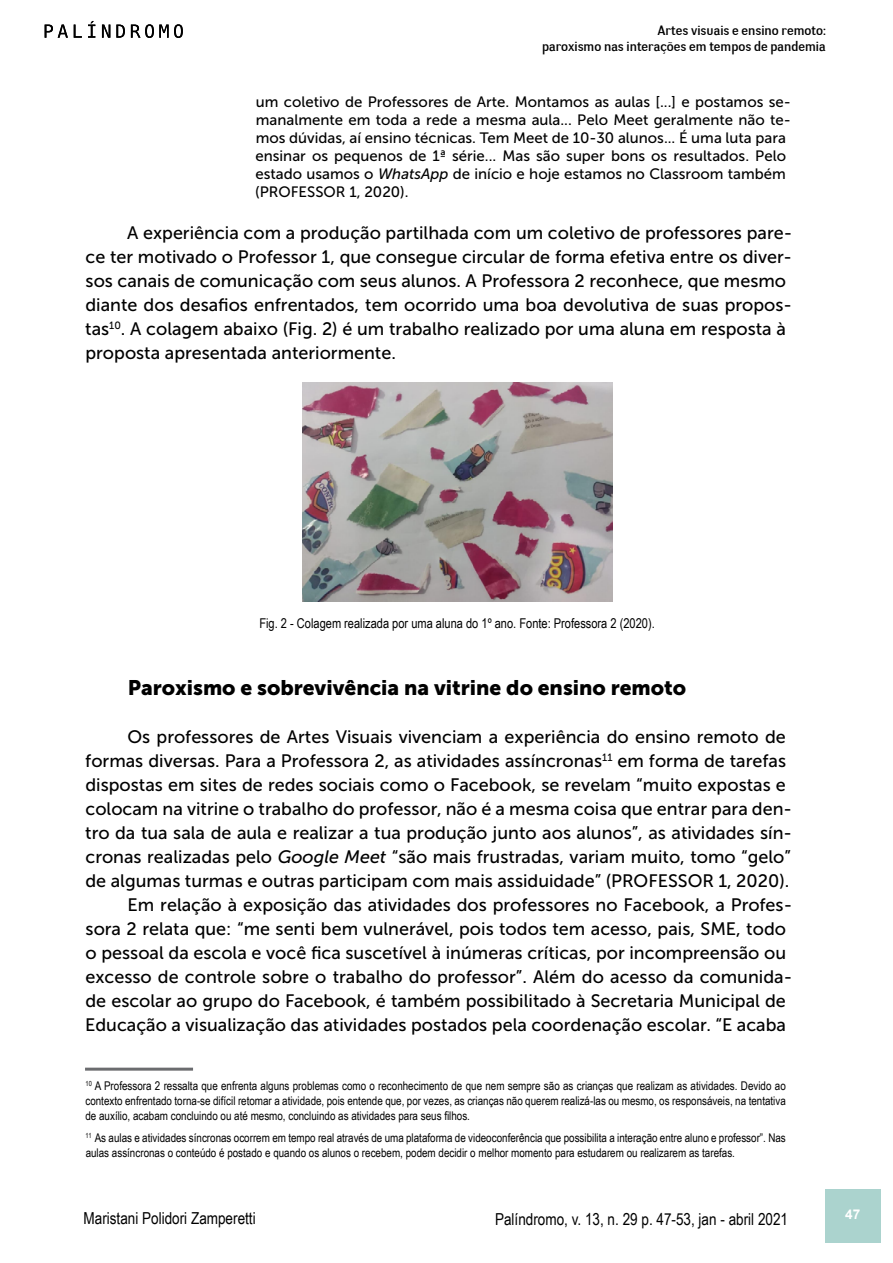
<style>
.page{position:relative;width:893px;height:1263px;background:#fff}
.page>*{position:absolute;margin:0;border:0;box-sizing:border-box;transform-origin:0 0}
.t1{font:21px "Museo Sans 900";color:#000}
.t2{font:18px/24px "Museo Sans 500";color:#000}
.t3{font:16.5px "Arial Narrow";color:#000}
.t4{font:15px/18px "Museo Sans 500";color:#000}
.t5{font:13.5px/16.2px "Negotiate Free";color:#000;text-align:right}
.t6{font:13.5px "Arial Narrow";color:#000}
.t7{font:700 13.5px "Arial";color:#fff}
.t8{font:12px/15px "Arial Narrow";color:#000;text-align:justify}
.s1{font-style:italic}
</style>
<div class="page">
<div style="left:825px;top:1189px;width:55px;height:53px;background:#abd3ce"></div>
<svg style="left:45px;top:25px;width:23px;height:13px"></svg>
<svg style="left:74px;top:25px;width:8px;height:13px"></svg>
<svg style="left:88px;top:21px;width:7px;height:17px"></svg>
<svg style="left:102px;top:25px;width:8px;height:13px"></svg>
<svg style="left:116px;top:25px;width:9px;height:13px"></svg>
<svg style="left:131px;top:24px;width:52px;height:14px"></svg>
<img style="left:302px;top:382px;width:310px;height:219px">
<hr style="left:85px;top:1068px;width:108px;height:3px;background:#6b6c6f">
<p class="t5" style="left:542px;top:22px;width:285px">Artes visuais e ensino remoto:<br>paroxismo nas interações em tempos de pandemia</p>
<p class="t4" style="left:255px;top:93px;width:537px">um coletivo de Professores de Arte. Montamos as aulas [...] e postamos se&shy;manalmente em toda a rede a mesma aula... Pelo Meet geralmente não te&shy;mos dúvidas, aí ensino técnicas. Tem Meet de 10-30 alunos... É uma luta para ensinar os pequenos de 1ª série... Mas são super bons os resultados. Pelo estado usamos o <span class="s1">WhatsApp</span> de início e hoje estamos no Classroom também (PROFESSOR 1, 2020).</p>
<p class="t2" style="left:85px;top:221px;width:708px;text-indent:42px">A experiência com a produção partilhada com um coletivo de professores pare&shy;ce ter motivado o Professor 1, que consegue circular de forma efetiva entre os diver&shy;sos canais de comunicação com seus alunos. A Professora 2 reconhece, que mesmo diante dos desafios enfrentados, tem ocorrido uma boa devolutiva de suas propos&shy;tas<sup>10</sup>. A colagem abaixo (Fig. 2) é um trabalho realizado por uma aluna em resposta à proposta apresentada anteriormente.</p>
<p class="t6" style="left:259px;top:613px;width:397px">Fig. 2 - Colagem realizada por uma aluna do 1º ano. Fonte: Professora 2 (2020).</p>
<p class="t1" style="left:128px;top:676px;width:560px">Paroxismo e sobrevivência na vitrine do ensino remoto</p>
<p class="t2" style="left:127px;top:725px;width:660px">Os professores de Artes Visuais vivenciam a experiência do ensino remoto de</p>
<p class="t2" style="left:85px;top:749px;width:702px">formas diversas. Para a Professora 2, as atividades assíncronas<sup>11</sup> em forma de tarefas</p>
<p class="t2" style="left:85px;top:773px;width:702px">dispostas em sites de redes sociais como o Facebook, se revelam “muito expostas e</p>
<p class="t2" style="left:86px;top:797px;width:708px">colocam na vitrine o trabalho do professor, não é a mesma coisa que entrar para den-</p>
<p class="t2" style="left:85px;top:821px;width:708px">tro da tua sala de aula e realizar a tua produção junto aos alunos”, as atividades sín-</p>
<p class="t2" style="left:86px;top:845px;width:707px">cronas realizadas pelo <span class="s1">Google Meet</span> “são mais frustradas, variam muito, tomo “gelo”</p>
<p class="t2" style="left:85px;top:869px;width:705px">de algumas turmas e outras participam com mais assiduidade” (PROFESSOR 1, 2020).</p>
<p class="t2" style="left:128px;top:893px;width:666px">Em relação à exposição das atividades dos professores no Facebook, a Profes-</p>
<p class="t2" style="left:86px;top:917px;width:702px">sora 2 relata que: “me senti bem vulnerável, pois todos tem acesso, pais, SME, todo</p>
<p class="t2" style="left:86px;top:941px;width:702px">o pessoal da escola e você fica suscetível à inúmeras críticas, por incompreensão ou</p>
<p class="t2" style="left:85px;top:965px;width:708px">excesso de controle sobre o trabalho do professor”. Além do acesso da comunida-</p>
<p class="t2" style="left:85px;top:989px;width:702px">de escolar ao grupo do Facebook, é também possibilitado à Secretaria Municipal de</p>
<p class="t2" style="left:85px;top:1013px;width:702px">Educação a visualização das atividades postados pela coordenação escolar. “E acaba</p>
<p class="t8" style="left:85px;top:1078px;width:702px"><sup>10</sup> A Professora 2 ressalta que enfrenta alguns problemas como o reconhecimento de que nem sempre são as crianças que realizam as atividades. Devido ao contexto enfrentado torna-se difícil retomar a atividade, pois entende que, por vezes, as crianças não querem realizá-las ou mesmo, os responsáveis, na tentativa de auxílio, acabam concluindo ou até mesmo, concluindo as atividades para seus filhos.</p>
<p class="t8" style="left:86px;top:1129px;width:702px"><sup>11</sup> As aulas e atividades síncronas ocorrem em tempo real através de uma plataforma de videoconferência que possibilita a interação entre aluno e professor”. Nas aulas assíncronas o conteúdo é postado e quando os alunos o recebem, podem decidir o melhor momento para estudarem ou realizarem as tarefas.</p>
<p class="t3" style="left:84px;top:1206px;width:174px">Maristani Polidori Zamperetti</p>
<p class="t3" style="left:495px;top:1206px;width:295px">Palíndromo, v. 13, n. 29 p. 47-53, jan - abril 2021</p>
<p class="t7" style="left:845px;top:1205px;width:17px">47</p>
</div>
